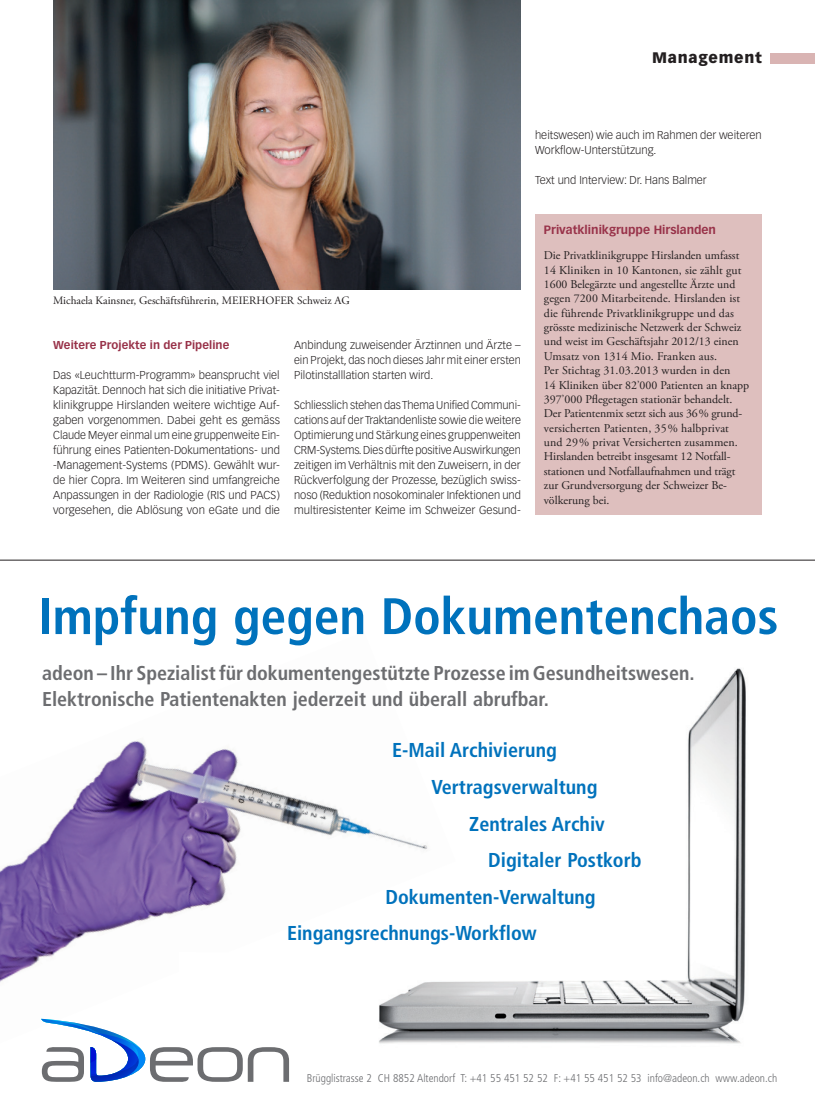
<style>
.page{position:relative;width:815px;height:1099px;background:#fff}
.page>*{position:absolute;margin:0;border:0;box-sizing:border-box;transform-origin:0 0}
.t1{font:700 condensed 51.25px "Frutiger LT";color:#0072bc}
.t2{font:700 condensed 20.12px "Frutiger LT";color:#0072bc}
.t3{font:700 condensed 20px/26.2px "Frutiger LT";color:#6c6d70}
.t4{font:900 15px "Vectora LT Std";letter-spacing:.05em;color:#231f20}
.t5{font:11.88px/14.4px "Adobe Garamond Pro";color:#231f20}
.t6{font:700 11.88px "Vectora LT Std";color:#983249}
.t7{font:300 11.25px/15px "Vectora LT Std";color:#231f20;text-align:justify}
.t8{font:300 condensed 11.25px "Frutiger LT";color:#6c6d70}
.t9{font:11.25px "Adobe Garamond Pro";color:#231f20}
.t10{font:700 11.25px "Vectora LT Std";letter-spacing:.005em;color:#983249}
</style>
<div class="page">
<div style="left:770px;top:53px;width:45px;height:10px;background:#d9b4b3"></div>
<div style="left:535px;top:214px;width:227px;height:300px;background:#debfbe"></div>
<img style="left:53px;top:0;width:468px;height:289px">
<img style="left:0;top:741px;width:179px;height:241px">
<img style="left:179px;top:668px;width:567px;height:376px">
<svg style="left:41px;top:1018px;width:248px;height:64px"></svg>
<hr style="left:0;top:560px;width:815px;height:1px;background:#231f20">
<h3 class="t4" style="left:652px;top:49px;width:111px">Management</h3>
<p class="t7" style="left:535px;top:128px;width:228px">heitswesen) wie auch im Rahmen der weiteren<br>Workflow-Unterstützung.</p>
<p class="t7" style="left:535px;top:173px;width:173px">Text und Interview: Dr. Hans Balmer</p>
<p class="t9" style="left:53px;top:294px;width:298px">Michaela Kainsner, Geschäftsführerin, MEIERHOFER Schweiz AG</p>
<p class="t10" style="left:53px;top:338px;width:178px">Weitere Projekte in der Pipeline</p>
<p class="t7" style="left:53px;top:368px;width:228px">Das «Leuchtturm-Programm» beansprucht viel Kapazität. Dennoch hat sich die initiative Privat&shy;klinikgruppe Hirslanden weitere wichtige Auf&shy;gaben vorgenommen. Dabei geht es gemäss Claude Meyer einmal um eine gruppenweite Ein&shy;führung eines Patienten-Dokumentations- und -Management-Systems (PDMS). Gewählt wur&shy;de hier Copra. Im Weiteren sind umfangreiche Anpassungen in der Radiologie (RIS und PACS) vorgesehen, die Ablösung von eGate und die</p>
<p class="t7" style="left:294px;top:338px;width:228px">Anbindung zuweisender Ärztinnen und Ärzte – ein Projekt, das noch dieses Jahr mit einer ersten Pilotinstalllation starten wird.</p>
<p class="t7" style="left:294px;top:398px;width:228px">Schliesslich stehen das Thema Unified Communi&shy;cations auf der Traktandenliste sowie die weitere Optimierung und Stärkung eines gruppenweiten CRM-Systems. Dies dürfte positive Auswirkungen zeitigen im Verhältnis mit den Zuweisern, in der Rückverfolgung der Prozesse, bezüglich swiss&shy;noso (Reduktion nosokominaler Infektionen und multiresistenter Keime im Schweizer Gesund-</p>
<p class="t6" style="left:544px;top:223px;width:174px">Privatklinikgruppe Hirslanden</p>
<p class="t5" style="left:544px;top:248px;width:207px">Die Privatklinikgruppe Hirslanden umfasst 14 Kliniken in 10 Kantonen, sie zählt gut 1600 Belegärzte und angestellte Ärzte und gegen 7200 Mitarbeitende. Hirslanden ist die führende Privatklinikgruppe und das grösste medizinische Netzwerk der Schweiz und weist im Geschäftsjahr 2012/13 einen Umsatz von 1314 Mio. Franken aus.<br>Per Stichtag 31.03.2013 wurden in den<br>14 Kliniken über 82’000 Patienten an knapp 397’000 Pflegetagen stationär behandelt.<br>Der Patientenmix setzt sich aus 36% grund&shy;versicherten Patienten, 35% halbprivat und 29% privat Versicherten zusammen.<br>Hirslanden betreibt insgesamt 12 Notfall&shy;stationen und Notfallaufnahmen und trägt zur Grundversorgung der Schweizer Be&shy;völkerung bei.</p>
<h1 class="t1" style="left:39px;top:586px;width:741px">Impfung gegen Dokumentenchaos</h1>
<h3 class="t3" style="left:42px;top:660px;width:654px">adeon – Ihr Spezialist für dokumentengestützte Prozesse im Gesundheitswesen.<br>Elektronische Patientenakten jederzeit und überall abrufbar.</h3>
<h2 class="t2" style="left:392px;top:737px;width:166px">E-Mail Archivierung</h2>
<h2 class="t2" style="left:431px;top:774px;width:168px">Vertragsverwaltung</h2>
<h2 class="t2" style="left:469px;top:811px;width:137px">Zentrales Archiv</h2>
<h2 class="t2" style="left:488px;top:848px;width:155px">Digitaler Postkorb</h2>
<h2 class="t2" style="left:385px;top:884px;width:212px">Dokumenten-Verwaltung</h2>
<h2 class="t2" style="left:287px;top:921px;width:251px">Eingangsrechnungs-Workflow</h2>
<p class="t8" style="left:307px;top:1071px;width:472px">Brügglistrasse 2 CH 8852 Altendorf T: +41 55 451 52 52 F: +41 55 451 52 53 info@adeon.ch www.adeon.ch</p>
</div>
